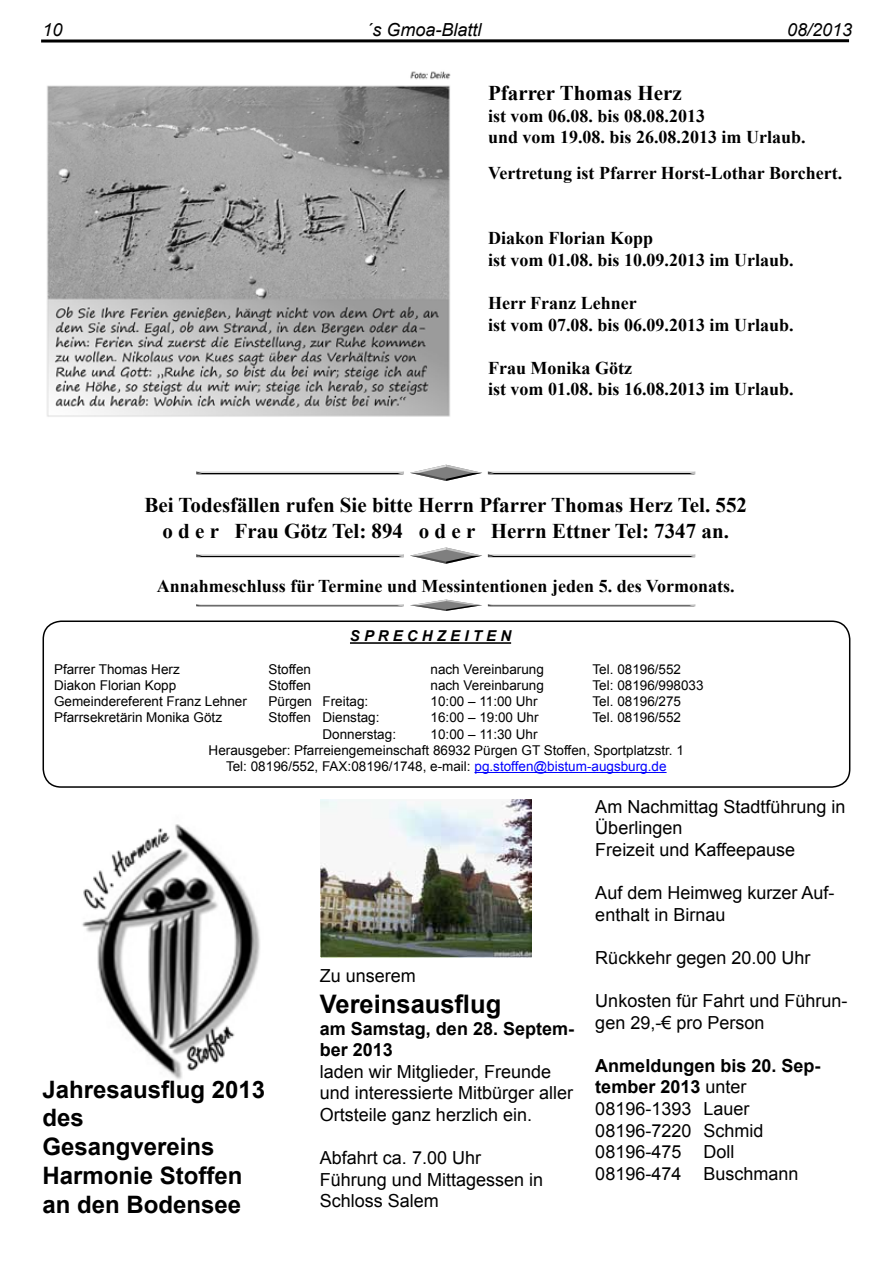
<style>
.page{position:relative;width:893px;height:1263px;background:#fff}
.page>*{position:absolute;margin:0;border:0;box-sizing:border-box;transform-origin:0 0}
.t1{font:700 25.5px "Arial";color:#000}
.t2{font:700 24px/28.8px "Arial";color:#000}
.t3{font:700 21px/25.2px "Times New Roman";color:#000;text-align:center}
.t4{font:18px/21.6px "Arial";color:#000}
.t5{font:700 18px/21.6px "Times New Roman";color:#000}
.t6{font:700 18px/21.6px "Arial";color:#000}
.t7{font:italic 18px "Arial";color:#000}
.t8{font:italic 700 15px "Arial";color:#000}
.t9{font:13.5px "Arial";color:#000}
.s1{color:#00f}
.s2{font-weight:700}
</style>
<div class="page">
<svg style="left:41px;top:39px;width:808px;height:4px;background:#3f3f3f"></svg>
<hr style="left:350px;top:642px;width:161px;height:2px;background:#000">
<hr style="left:474px;top:772px;width:193px;height:1px;background:#00f">
<div style="left:43px;top:620px;width:807px;height:168px;border:2px solid #000;border-radius:18px"></div>
<svg style="left:410px;top:465px;width:72px;height:16px"></svg>
<svg style="left:196px;top:471px;width:208px;height:3px"></svg>
<svg style="left:488px;top:471px;width:207px;height:3px"></svg>
<svg style="left:410px;top:547px;width:72px;height:17px"></svg>
<svg style="left:196px;top:554px;width:208px;height:3px"></svg>
<svg style="left:488px;top:554px;width:207px;height:3px"></svg>
<svg style="left:410px;top:600px;width:72px;height:11px"></svg>
<svg style="left:196px;top:604px;width:208px;height:2px"></svg>
<svg style="left:488px;top:604px;width:207px;height:2px"></svg>
<img style="left:47px;top:71px;width:404px;height:346px">
<img style="left:82px;top:824px;width:178px;height:256px">
<img style="left:320px;top:800px;width:211px;height:157px">
<h3 class="t7" style="left:43px;top:18px;width:22px">10</h3>
<h3 class="t7" style="left:367px;top:18px;width:117px">´s Gmoa-Blattl</h3>
<h3 class="t7" style="left:787px;top:18px;width:67px">08/2013</h3>
<h3 class="t3" style="left:488px;top:80px;width:195px">Pfarrer Thomas Herz</h3>
<h3 class="t5" style="left:488px;top:104px;width:319px">ist vom 06.08. bis 08.08.2013<br>und vom 19.08. bis 26.08.2013 im Urlaub.</h3>
<h3 class="t5" style="left:488px;top:162px;width:356px">Vertretung ist Pfarrer Horst-Lothar Borchert.</h3>
<h3 class="t5" style="left:488px;top:227px;width:307px">Diakon Florian Kopp<br>ist vom 01.08. bis 10.09.2013 im Urlaub.</h3>
<h3 class="t5" style="left:488px;top:292px;width:307px">Herr Franz Lehner<br>ist vom 07.08. bis 06.09.2013 im Urlaub.</h3>
<h3 class="t5" style="left:488px;top:356px;width:307px">Frau Monika Götz<br>ist vom 01.08. bis 16.08.2013 im Urlaub.</h3>
<h3 class="t3" style="left:144px;top:492px;width:604px">Bei Todesfällen rufen Sie bitte Herrn Pfarrer Thomas Herz Tel. 552 o d e r Frau Götz Tel: 894 o d e r Herrn Ettner Tel: 7347 an.</h3>
<h3 class="t5" style="left:157px;top:574px;width:579px">Annahmeschluss für Termine und Messintentionen jeden 5. des Vormonats.</h3>
<p class="t8" style="left:350px;top:626px;width:163px">S P R E C H Z E I T E N</p>
<p class="t9" style="left:54px;top:660px;width:127px">Pfarrer Thomas Herz</p>
<p class="t9" style="left:269px;top:660px;width:44px">Stoffen</p>
<p class="t9" style="left:431px;top:660px;width:115px">nach Vereinbarung</p>
<p class="t9" style="left:593px;top:660px;width:90px">Tel. 08196/552</p>
<p class="t9" style="left:54px;top:676px;width:124px">Diakon Florian Kopp</p>
<p class="t9" style="left:269px;top:676px;width:44px">Stoffen</p>
<p class="t9" style="left:431px;top:676px;width:115px">nach Vereinbarung</p>
<p class="t9" style="left:593px;top:676px;width:113px">Tel: 08196/998033</p>
<p class="t9" style="left:54px;top:693px;width:194px">Gemeindereferent Franz Lehner</p>
<p class="t9" style="left:269px;top:693px;width:101px">Pürgen Freitag:</p>
<p class="t9" style="left:431px;top:693px;width:109px">10:00 – 11:00 Uhr</p>
<p class="t9" style="left:593px;top:693px;width:90px">Tel. 08196/275</p>
<p class="t9" style="left:54px;top:709px;width:170px">Pfarrsekretärin Monika Götz</p>
<p class="t9" style="left:269px;top:709px;width:113px">Stoffen Dienstag:</p>
<p class="t9" style="left:431px;top:709px;width:110px">16:00 – 19:00 Uhr</p>
<p class="t9" style="left:593px;top:709px;width:90px">Tel. 08196/552</p>
<p class="t9" style="left:323px;top:725px;width:75px">Donnerstag:</p>
<p class="t9" style="left:431px;top:725px;width:109px">10:00 – 11:30 Uhr</p>
<p class="t9" style="left:209px;top:741px;width:477px">Herausgeber: Pfarreiengemeinschaft 86932 Pürgen GT Stoffen, Sportplatzstr. 1</p>
<p class="t9" style="left:226px;top:757px;width:442px">Tel: 08196/552, FAX:08196/1748, e-mail: <span class="s1">pg.stoffen@bistum-augsburg.de</span></p>
<h2 class="t2" style="left:43px;top:1075px;width:224px">Jahresausflug 2013 des<br>Gesangvereins<br>Harmonie Stoffen an den Bodensee</h2>
<h3 class="t4" style="left:320px;top:965px;width:98px">Zu unserem</h3>
<h1 class="t1" style="left:320px;top:987px;width:183px">Vereinsausflug</h1>
<h3 class="t6" style="left:320px;top:1018px;width:256px">am Samstag, den 28. Septem&shy;ber 2013</h3>
<h3 class="t4" style="left:320px;top:1061px;width:255px">laden wir Mitglieder, Freunde und interessierte Mitbürger aller<br>Ortsteile ganz herzlich ein.</h3>
<h3 class="t4" style="left:320px;top:1147px;width:225px">Abfahrt ca. 7.00 Uhr<br>Führung und Mittagessen in<br>Schloss Salem</h3>
<h3 class="t4" style="left:595px;top:796px;width:252px">Am Nachmittag Stadtführung in<br>Überlingen<br>Freizeit und Kaffeepause</h3>
<h3 class="t4" style="left:595px;top:882px;width:241px">Auf dem Heimweg kurzer Auf&shy;enthalt in Birnau</h3>
<h3 class="t4" style="left:595px;top:947px;width:217px">Rückkehr gegen 20.00 Uhr</h3>
<h3 class="t4" style="left:595px;top:990px;width:254px">Unkosten für Fahrt und Führun&shy;gen 29,-€ pro Person</h3>
<h3 class="t4" style="left:595px;top:1055px;width:227px"><span class="s2">Anmeldungen bis 20. Sep&shy;tember 2013</span> unter<br>08196-1393 Lauer<br>08196-7220 Schmid<br>08196-475 Doll<br>08196-474 Buschmann</h3>
</div>
